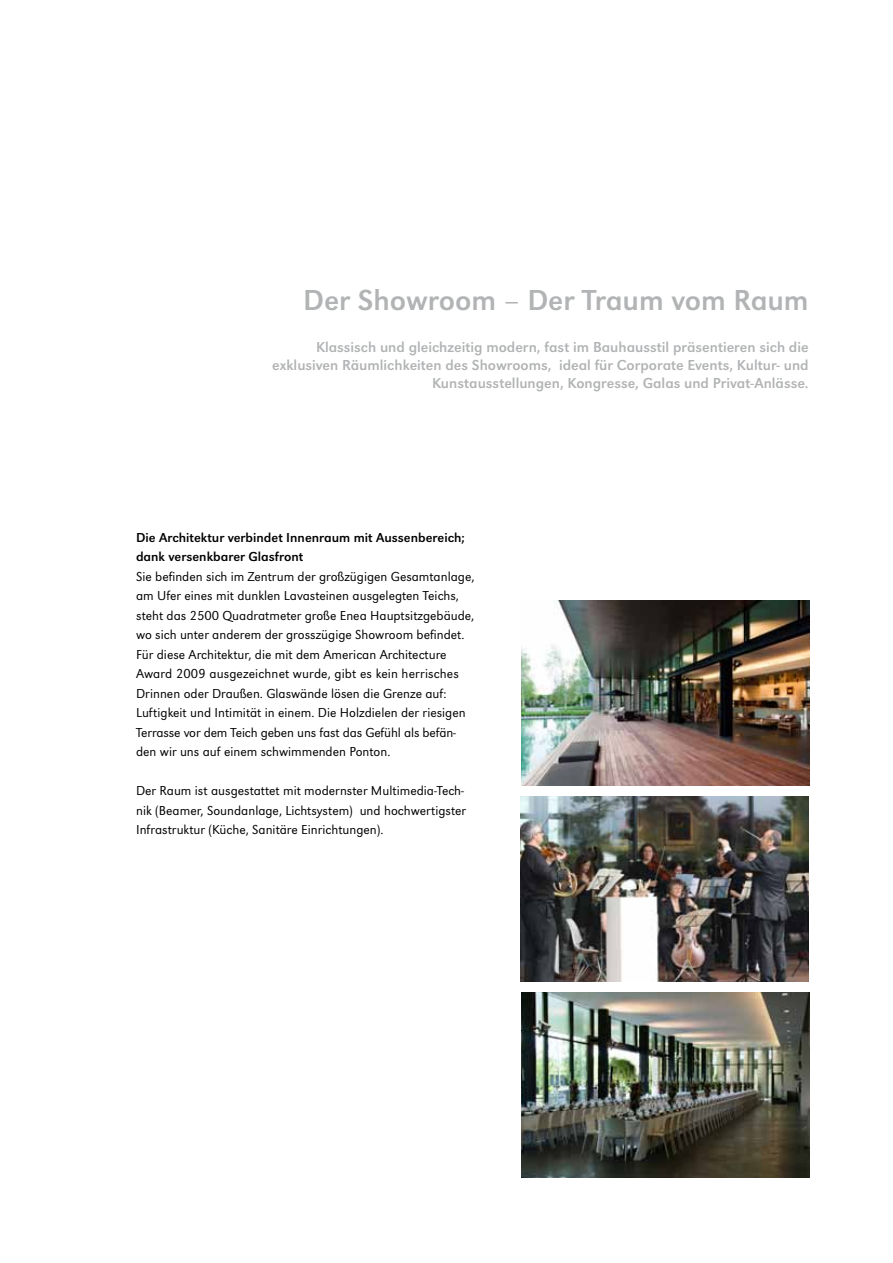
<style>
.page{position:relative;width:893px;height:1263px;background:#fff}
.page>*{position:absolute;margin:0;border:0;box-sizing:border-box;transform-origin:0 0}
.t1{font:30px "URW Grotesk T";color:#b1b3b4}
.t2{font:15px/18px "URW Grotesk T";color:#b1b3b4;text-align:right}
.t3{font:13.5px/19.5px "URW Grotesk T Ligh";color:#000}
.t4{font:13.5px/19.5px "URW Grotesk T";color:#000}
</style>
<div class="page">
<img style="left:521px;top:600px;width:288px;height:185px">
<img style="left:521px;top:796px;width:288px;height:185px">
<img style="left:521px;top:992px;width:288px;height:185px">
<h1 class="t1" style="left:303px;top:282px;width:507px">Der Showroom – Der Traum vom Raum</h1>
<p class="t2" style="left:272px;top:338px;width:538px">Klassisch und gleichzeitig modern, fast im Bauhausstil präsentieren sich die exklusiven Räumlichkeiten des Showrooms, ideal für Corporate Events, Kultur- und<br>Kunstausstellungen, Kongresse, Galas und Privat-Anlässe.</p>
<p class="t4" style="left:136px;top:528px;width:330px">Die Architektur verbindet Innenraum mit Aussenbereich; dank versenkbarer Glasfront</p>
<p class="t3" style="left:136px;top:567px;width:340px">Sie befinden sich im Zentrum der großzügigen Gesamtanlage, am Ufer eines mit dunklen Lavasteinen ausgelegten Teichs, steht das 2500 Quadratmeter große Enea Hauptsitzgebäude, wo sich unter anderem der grosszügige Showroom befindet.<br>Für diese Architektur, die mit dem American Architecture Award 2009 ausgezeichnet wurde, gibt es kein herrisches Drinnen oder Draußen. Glaswände lösen die Grenze auf:<br>Luftigkeit und Intimität in einem. Die Holzdielen der riesigen Terrasse vor dem Teich geben uns fast das Gefühl als befän&shy;den wir uns auf einem schwimmenden Ponton.</p>
<p class="t3" style="left:136px;top:781px;width:332px">Der Raum ist ausgestattet mit modernster Multimedia-Tech&shy;nik (Beamer, Soundanlage, Lichtsystem) und hochwertigster<br>Infrastruktur (Küche, Sanitäre Einrichtungen).</p>
</div>
